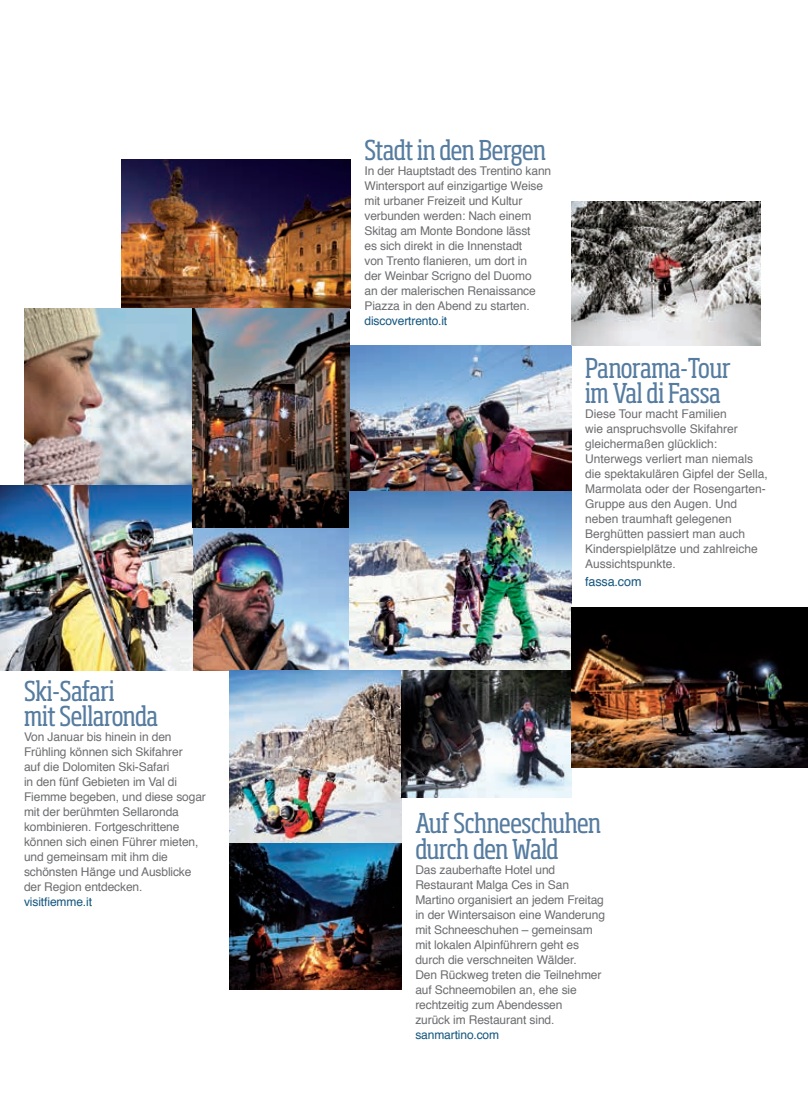
<style>
.page{position:relative;width:808px;height:1106px;background:#fff}
.page>*{position:absolute;margin:0;border:0;box-sizing:border-box;transform-origin:0 0}
.t1{font:condensed 27px/25.5px "Soho Pro";letter-spacing:-.02em;color:#557ca0}
.t2{font:12.6px "Helvetica";letter-spacing:-.01em;color:#13567e}
.t3{font:12px/15px "Helvetica";letter-spacing:-.01em;color:#6c6d70}
.t4{font:12px "Helvetica";letter-spacing:-.01em;color:#13567e}
</style>
<div class="page">
<img style="left:122px;top:160px;width:229px;height:148px">
<img style="left:229px;top:842px;width:172px;height:147px">
<img style="left:350px;top:346px;width:222px;height:324px">
<img style="left:572px;top:201px;width:188px;height:145px">
<img style="left:24px;top:308px;width:168px;height:177px">
<img style="left:192px;top:527px;width:159px;height:143px">
<img style="left:0;top:485px;width:192px;height:185px">
<img style="left:192px;top:308px;width:158px;height:219px">
<img style="left:229px;top:670px;width:172px;height:172px">
<img style="left:401px;top:670px;width:171px;height:127px">
<img style="left:572px;top:607px;width:236px;height:160px">
<h1 class="t1" style="left:24px;top:677px;width:136px">Ski-Safari<br>mit Sellaronda</h1>
<p class="t3" style="left:24px;top:730px;width:183px">Von Januar bis hinein in den<br>Frühling können sich Skifahrer<br>auf die Dolomiten Ski-Safari<br>in den fünf Gebieten im Val di<br>Fiemme begeben, und diese sogar mit der berühmten Sellaronda kombinieren. Fortgeschrittene können sich einen Führer mieten, und gemeinsam mit ihm die schönsten Hänge und Ausblicke der Region entdecken.</p>
<p class="t4" style="left:24px;top:892px;width:69px">visitfiemme.it</p>
<h1 class="t1" style="left:364px;top:136px;width:183px">Stadt in den Bergen</h1>
<p class="t3" style="left:364px;top:163px;width:188px">In der Hauptstadt des Trentino kann<br>Wintersport auf einzigartige Weise mit urbaner Freizeit und Kultur verbunden werden: Nach einem<br>Skitag am Monte Bondone lässt<br>es sich direkt in die Innenstadt<br>von Trento flanieren, um dort in<br>der Weinbar Scrigno del Duomo<br>an der malerischen Renaissance<br>Piazza in den Abend zu starten.</p>
<p class="t4" style="left:364px;top:311px;width:84px">discovertrento.it</p>
<h1 class="t1" style="left:585px;top:354px;width:147px">Panorama-Tour im Val di Fassa</h1>
<p class="t3" style="left:585px;top:407px;width:184px">Diese Tour macht Familien<br>wie anspruchsvolle Skifahrer gleichermaßen glücklich:<br>Unterwegs verliert man niemals die spektakulären Gipfel der Sella,<br>Marmolata oder der Rosengarten-<br>Gruppe aus den Augen. Und neben traumhaft gelegenen<br>Berghütten passiert man auch<br>Kinderspielplätze und zahlreiche<br>Aussichtspunkte.</p>
<p class="t2" style="left:585px;top:572px;width:58px">fassa.com</p>
<h1 class="t1" style="left:415px;top:809px;width:187px">Auf Schneeschuhen durch den Wald</h1>
<p class="t3" style="left:415px;top:862px;width:191px">Das zauberhafte Hotel und<br>Restaurant Malga Ces in San<br>Martino organisiert an jedem Freitag in der Wintersaison eine Wanderung mit Schneeschuhen – gemeinsam mit lokalen Alpinführern geht es durch die verschneiten Wälder.<br>Den Rückweg treten die Teilnehmer auf Schneemobilen an, ehe sie rechtzeitig zum Abendessen<br>zurück im Restaurant sind.</p>
<p class="t4" style="left:415px;top:1025px;width:85px">sanmartino.com</p>
</div>
